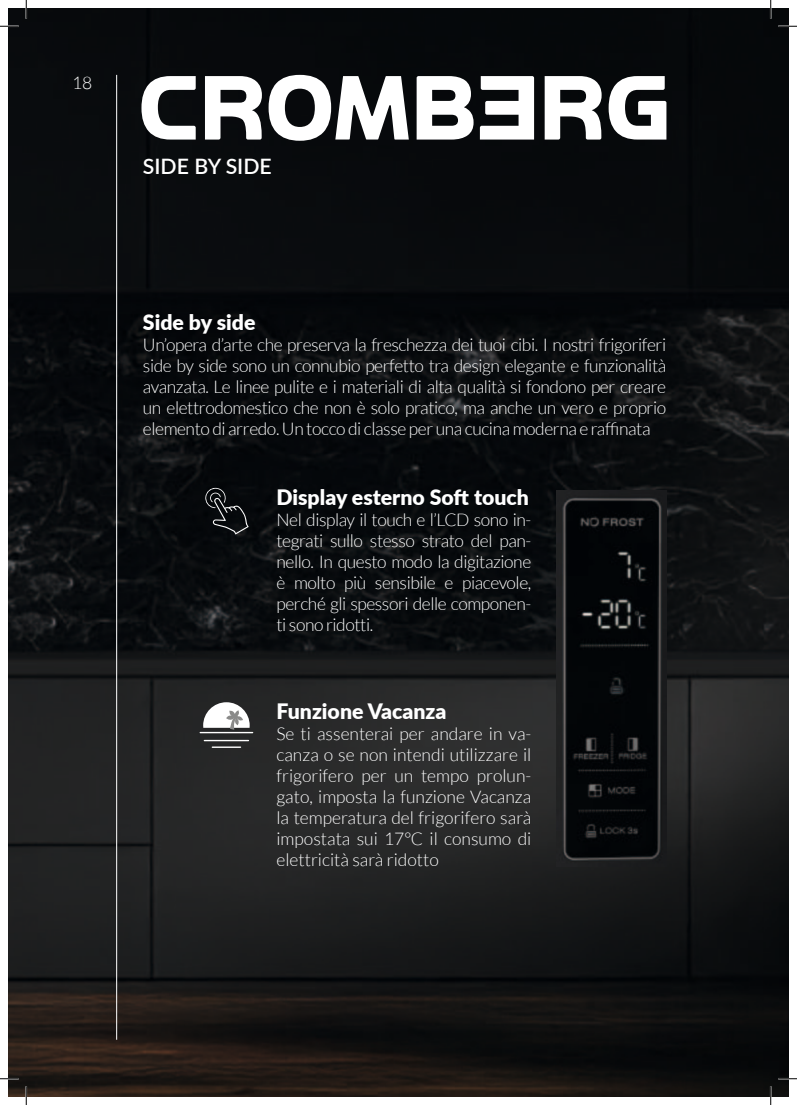
<style>
.page{position:relative;width:797px;height:1105px;background:#fff}
.page>*{position:absolute;margin:0;border:0;box-sizing:border-box;transform-origin:0 0}
.t1{font:900 21.25px "Lato";color:#fff}
.t2{font:600 21.25px "Lato";color:#fff}
.t3{font:300 17.5px/21px "Lato";letter-spacing:-.025em;color:#fff;text-align:justify}
</style>
<div class="page">
<img style="left:9px;top:9px;width:779px;height:1087px">
<svg style="left:141px;top:76px;width:55px;height:64px"></svg>
<svg style="left:205px;top:76px;width:57px;height:64px"></svg>
<svg style="left:268px;top:75px;width:141px;height:66px"></svg>
<svg style="left:416px;top:76px;width:57px;height:64px"></svg>
<svg style="left:480px;top:76px;width:54px;height:64px"></svg>
<svg style="left:544px;top:76px;width:57px;height:64px"></svg>
<svg style="left:608px;top:76px;width:58px;height:64px"></svg>
<img style="left:556px;top:491px;width:110px;height:375px">
<svg style="left:201px;top:700px;width:51px;height:30px"></svg>
<hr style="left:200px;top:732px;width:52px;height:1px;background:#fff">
<hr style="left:204px;top:740px;width:44px;height:1px;background:#fff">
<hr style="left:212px;top:746px;width:28px;height:2px;background:#fff">
<svg style="left:205px;top:488px;width:44px;height:46px"></svg>
<hr style="left:116px;top:75px;width:1px;height:965px;background:#fff">
<svg style="left:0;top:25px;width:19px;height:2px"></svg>
<svg style="left:778px;top:25px;width:19px;height:2px"></svg>
<svg style="left:0;top:1078px;width:19px;height:1px"></svg>
<svg style="left:778px;top:1078px;width:19px;height:1px"></svg>
<svg style="left:25px;top:0;width:2px;height:19px"></svg>
<svg style="left:25px;top:1086px;width:2px;height:19px"></svg>
<svg style="left:770px;top:0;width:1px;height:19px"></svg>
<svg style="left:770px;top:1086px;width:1px;height:19px"></svg>
<p class="t3" style="left:72px;top:72px;width:22px">18</p>
<p class="t2" style="left:143px;top:151px;width:130px">SIDE BY SIDE</p>
<p class="t1" style="left:143px;top:307px;width:114px">Side by side</p>
<p class="t3" style="left:143px;top:335px;width:525px">Un’opera d’arte che preserva la freschezza dei tuoi cibi. I nostri frigoriferi side by side sono un connubio perfetto tra design elegante e funzionalità avanzata. Le linee pulite e i materiali di alta qualità si fondono per creare un elettrodomestico che non è solo pratico, ma anche un vero e proprio elemento di arredo. Un tocco di classe per una cucina moderna e raffinata</p>
<p class="t1" style="left:276px;top:481px;width:254px">Display esterno Soft touch</p>
<p class="t3" style="left:276px;top:509px;width:256px">Nel display il touch e l’LCD sono in&shy;tegrati sullo stesso strato del pan&shy;nello. In questo modo la digitazione è molto più sensibile e piacevole, perché gli spessori delle componen&shy;ti sono ridotti.</p>
<p class="t1" style="left:276px;top:696px;width:171px">Funzione Vacanza</p>
<p class="t3" style="left:276px;top:724px;width:256px">Se ti assenterai per andare in va&shy;canza o se non intendi utilizzare il frigorifero per un tempo prolun&shy;gato, imposta la funzione Vacanza la temperatura del frigorifero sarà impostata sui 17°C il consumo di elettricità sarà ridotto</p>
</div>
